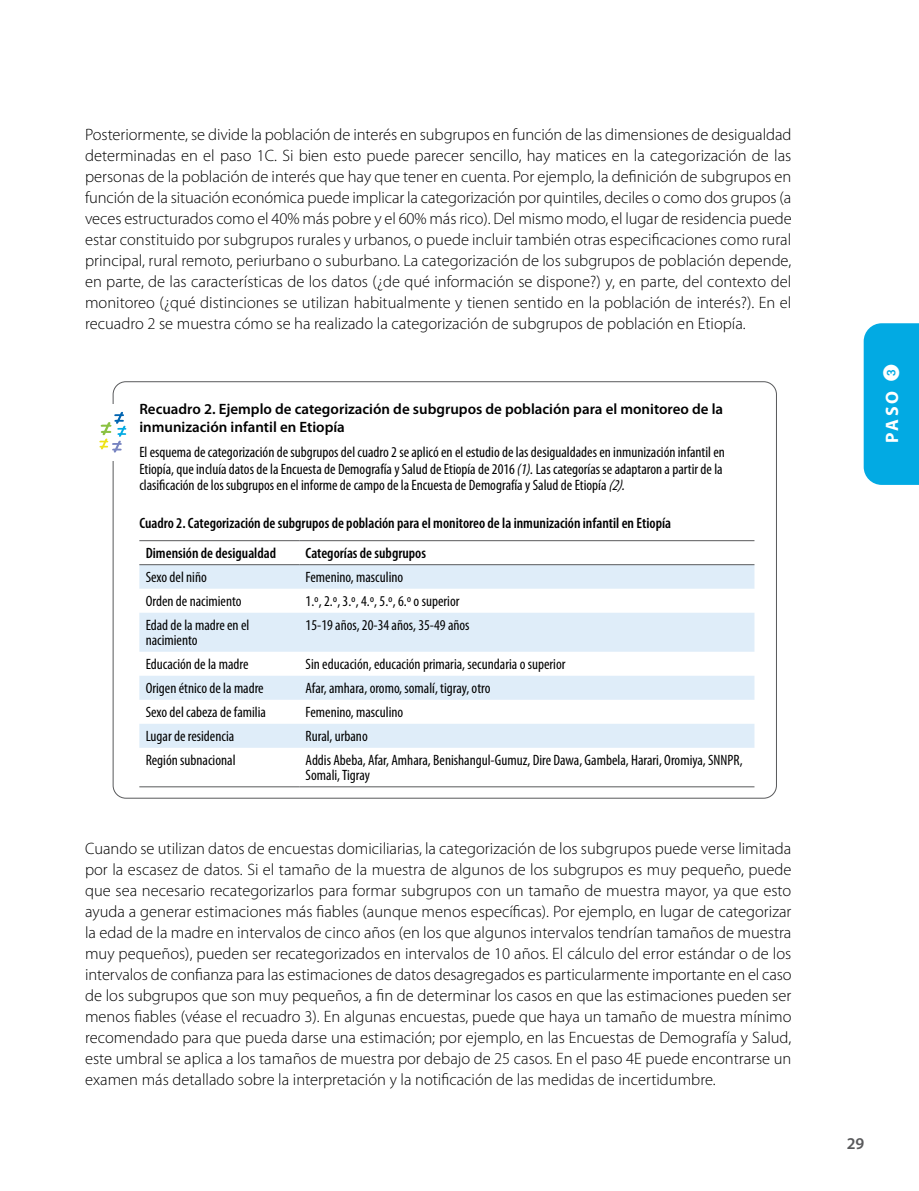
<style>
.page{position:relative;width:919px;height:1191px;background:#fff}
.page>*{position:absolute;margin:0;border:0;box-sizing:border-box;transform-origin:0 0}
.t1{font:700 18px "Myriad Pro";color:#fff}
.t2{font:300 16.5px/21px "Myriad Pro";color:#000;text-align:justify}
.t3{font:600 16.5px "Myriad Pro";color:#58595b}
.t4{font:condensed 15px/16.5px "Myriad Pro";color:#000}
.t5{font:600 condensed 15px/30.5px "Myriad Pro";color:#000}
.t6{font:600 15px/18px "Myriad Pro";color:#000}
.s1{font-style:italic}
.s2{font-family:"European Pi One";font-weight:400;font-size:16.5px}
</style>
<div class="page">
<svg style="left:99px;top:412px;width:27px;height:40px"></svg>
<svg style="left:139px;top:565px;width:615px;height:183px;fill:#dfedf9"></svg>
<hr style="left:139px;top:540px;width:160px;height:1px;background:#58595b">
<hr style="left:299px;top:540px;width:455px;height:1px;background:#58595b">
<hr style="left:139px;top:564px;width:160px;height:1px;background:#58595b">
<hr style="left:299px;top:564px;width:455px;height:1px;background:#58595b">
<hr style="left:139px;top:786px;width:160px;height:1px;background:#58595b">
<hr style="left:299px;top:786px;width:455px;height:1px;background:#58595b">
<div style="left:863px;top:323px;width:55px;height:162px;background:#02aae3"></div>
<p class="t2" style="left:85px;top:124px;width:708px">Posteriormente, se divide la población de interés en subgrupos en función de las dimensiones de desigualdad determinadas en el paso 1C. Si bien esto puede parecer sencillo, hay matices en la categorización de las personas de la población de interés que hay que tener en cuenta. Por ejemplo, la definición de subgrupos en función de la situación económica puede implicar la categorización por quintiles, deciles o como dos grupos (a veces estructurados como el 40% más pobre y el 60% más rico). Del mismo modo, el lugar de residencia puede estar constituido por subgrupos rurales y urbanos, o puede incluir también otras especificaciones como rural principal, rural remoto, periurbano o suburbano. La categorización de los subgrupos de población depende, en parte, de las características de los datos (¿de qué información se dispone?) y, en parte, del contexto del monitoreo (¿qué distinciones se utilizan habitualmente y tienen sentido en la población de interés?). En el recuadro 2 se muestra cómo se ha realizado la categorización de subgrupos de población en Etiopía.</p>
<p class="t6" style="left:139px;top:399px;width:585px">Recuadro 2. Ejemplo de categorización de subgrupos de población para el monitoreo de la inmunización infantil en Etiopía</p>
<p class="t4" style="left:139px;top:444px;width:587px">El esquema de categorización de subgrupos del cuadro 2 se aplicó en el estudio de las desigualdades en inmunización infantil en<br>Etiopía, que incluía datos de la Encuesta de Demografía y Salud de Etiopía de 2016 <span class="s1">(1).</span> Las categorías se adaptaron a partir de la clasificación de los subgrupos en el informe de campo de la Encuesta de Demografía y Salud de Etiopía<span class="s1">(2).</span></p>
<p class="t5" style="left:146px;top:508px;width:527px;text-indent:-6px">Cuadro 2. Categorización de subgrupos de población para el monitoreo de la inmunización infantil en Etiopía<br>Dimensión de desigualdad</p>
<p class="t5" style="left:305px;top:538px;width:122px">Categorías de subgrupos</p>
<p class="t4" style="left:146px;top:569px;width:63px">Sexo del niño</p>
<p class="t4" style="left:305px;top:569px;width:99px">Femenino, masculino</p>
<p class="t4" style="left:146px;top:593px;width:97px">Orden de nacimiento</p>
<p class="t4" style="left:305px;top:593px;width:155px">1.º, 2.º, 3.º, 4.º, 5.º, 6.º o superior</p>
<p class="t4" style="left:146px;top:617px;width:105px;line-height:15px">Edad de la madre en el nacimiento</p>
<p class="t4" style="left:305px;top:617px;width:165px">15-19 años, 20-34 años, 35-49 años</p>
<p class="t4" style="left:146px;top:656px;width:104px">Educación de la madre</p>
<p class="t4" style="left:305px;top:656px;width:261px">Sin educación, educación primaria, secundaria o superior</p>
<p class="t4" style="left:146px;top:680px;width:119px">Origen étnico de la madre</p>
<p class="t4" style="left:305px;top:680px;width:186px">Afar, amhara, oromo, somalí, tigray, otro</p>
<p class="t4" style="left:146px;top:704px;width:122px">Sexo del cabeza de familia</p>
<p class="t4" style="left:305px;top:704px;width:99px">Femenino, masculino</p>
<p class="t4" style="left:146px;top:728px;width:90px">Lugar de residencia</p>
<p class="t4" style="left:305px;top:728px;width:64px">Rural, urbano</p>
<p class="t4" style="left:146px;top:752px;width:91px">Región subnacional</p>
<p class="t4" style="left:305px;top:752px;width:438px;line-height:15px">Addis Abeba, Afar, Amhara, Benishangul-Gumuz, Dire Dawa, Gambela, Harari, Oromiya, SNNPR,<br>Somali, Tigray</p>
<p class="t2" style="left:85px;top:838px;width:708px">Cuando se utilizan datos de encuestas domiciliarias, la categorización de los subgrupos puede verse limitada por la escasez de datos. Si el tamaño de la muestra de algunos de los subgrupos es muy pequeño, puede que sea necesario recategorizarlos para formar subgrupos con un tamaño de muestra mayor, ya que esto ayuda a generar estimaciones más fiables (aunque menos específicas). Por ejemplo, en lugar de categorizar la edad de la madre en intervalos de cinco años (en los que algunos intervalos tendrían tamaños de muestra muy pequeños), pueden ser recategorizados en intervalos de 10 años. El cálculo del error estándar o de los intervalos de confianza para las estimaciones de datos desagregados es particularmente importante en el caso de los subgrupos que son muy pequeños, a fin de determinar los casos en que las estimaciones pueden ser menos fiables (véase el recuadro 3). En algunas encuestas, puede que haya un tamaño de muestra mínimo recomendado para que pueda darse una estimación; por ejemplo, en las Encuestas de Demografía y Salud, este umbral se aplica a los tamaños de muestra por debajo de 25 casos. En el paso 4E puede encontrarse un examen más detallado sobre la interpretación y la notificación de las medidas de incertidumbre.</p>
<p class="t1" style="left:880px;top:443px;width:80px;rotate:-90deg">PASO <span class="s2">3</span></p>
<p class="t3" style="left:846px;top:1132px;width:19px">29</p>
</div>
